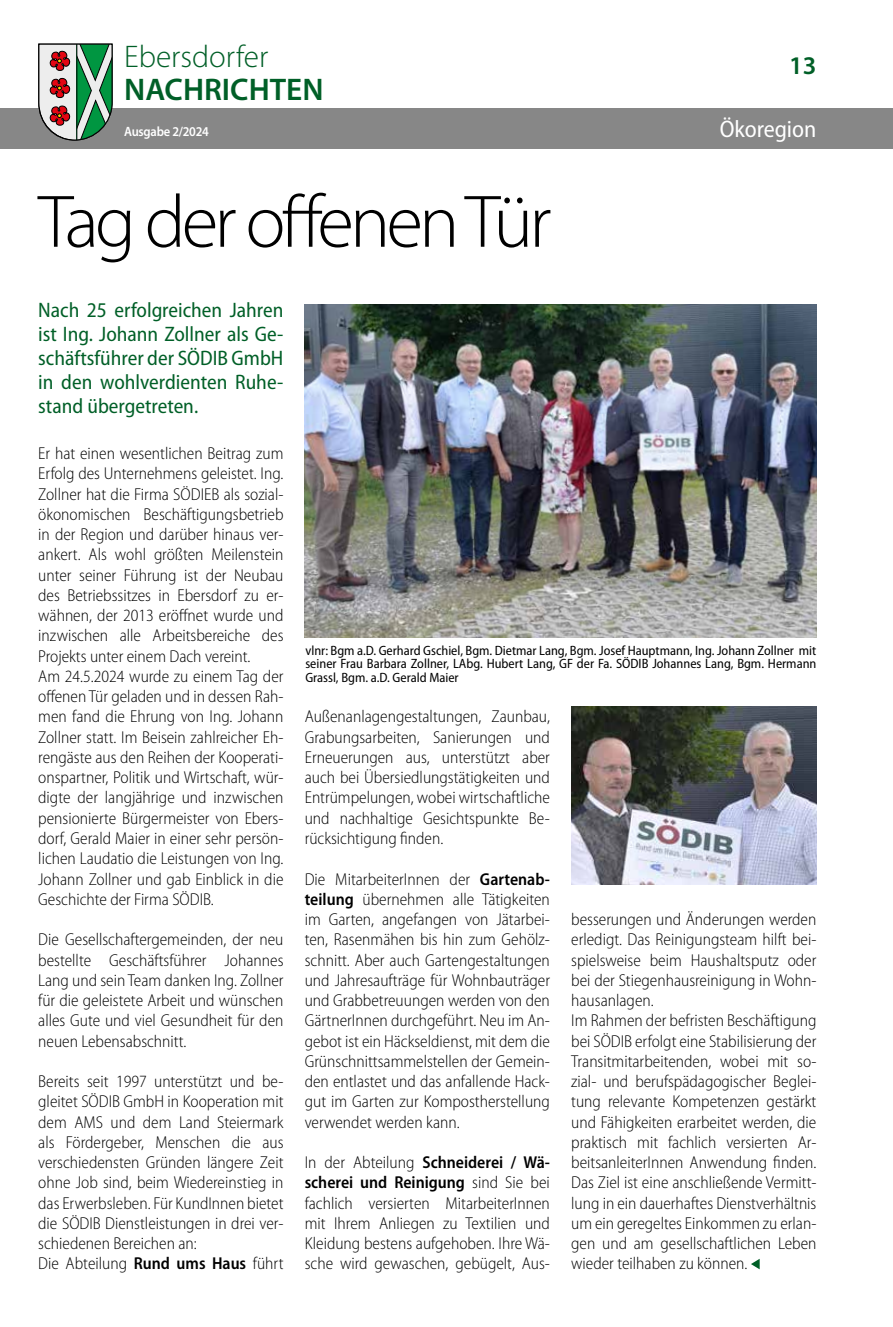
<style>
.page{position:relative;width:893px;height:1327px;background:#fff}
.page>*{position:absolute;margin:0;border:0;box-sizing:border-box;transform-origin:0 0}
.t1{font:300 75px "Myriad Pro";letter-spacing:-.05em;color:#000}
.t2{font:300 31.35px "Myriad Pro";color:#005f27}
.t3{font:600 31.35px "Myriad Pro";color:#005f27}
.t4{font:600 25.5px "Myriad Pro";color:#005f27}
.t5{font:semi-condensed 24px "Myriad Pro";color:#fff}
.t6{font:semi-condensed 21px/24px "Myriad Pro";color:#005f27;text-align:justify}
.t7{font:300 semi-condensed 17.25px/20.2px "Myriad Pro";color:#000;text-align:justify}
.t8{font:semi-condensed 13.5px/13.5px "Myriad Pro";color:#000;text-align:justify}
.t9{font:600 13.5px "Myriad Pro";letter-spacing:-.02em;color:#fff;scale:.93 1}
.s1{font-weight:600}
</style>
<div class="page">
<div style="left:0;top:108px;width:893px;height:41px;background:#878787"></div>
<svg style="left:38px;top:43px;width:75px;height:98px;background:#8a9c89"></svg>
<svg style="left:751px;top:1258px;width:9px;height:11px"></svg>
<img style="left:305px;top:304px;width:511px;height:334px">
<img style="left:571px;top:707px;width:245px;height:177px">
<h2 class="t2" style="left:124px;top:39px;width:146px">Ebersdorfer</h2>
<h2 class="t3" style="left:124px;top:70px;width:201px">NACHRICHTEN</h2>
<p class="t9" style="left:124px;top:123px;width:93px">Ausgabe 2/2024</p>
<h3 class="t5" style="left:720px;top:116px;width:98px">Ökoregion</h3>
<h3 class="t4" style="left:789px;top:50px;width:29px">13</h3>
<h1 class="t1" style="left:38px;top:180px;width:515px">Tag der offenen Tür</h1>
<p class="t6" style="left:38px;top:299px;width:247px">Nach 25 erfolgreichen Jahren ist Ing. Johann Zollner als Ge&shy;schäftsführer der SÖDIB GmbH in den wohlverdienten Ruhe&shy;stand übergetreten.</p>
<p class="t7" style="left:38px;top:443px;width:247px;text-align:left">Er hat einen wesentlichen Beitrag zum Erfolg des Unternehmens geleistet. Ing.<br>Zollner hat die Firma SÖDIEB als sozial&shy;ökonomischen Beschäftigungsbetrieb in der Region und darüber hinaus ver&shy;ankert. Als wohl größten Meilenstein unter seiner Führung ist der Neubau des Betriebssitzes in Ebersdorf zu er&shy;wähnen, der 2013 eröffnet wurde und inzwischen alle Arbeitsbereiche des Projekts unter einem Dach vereint.<br>Am 24.5.2024 wurde zu einem Tag der offenen Tür geladen und in dessen Rah&shy;men fand die Ehrung von Ing. Johann Zollner statt. Im Beisein zahlreicher Eh&shy;rengäste aus den Reihen der Kooperati&shy;onspartner, Politik und Wirtschaft, wür&shy;digte der langjährige und inzwischen pensionierte Bürgermeister von Ebers&shy;dorf, Gerald Maier in einer sehr persön&shy;lichen Laudatio die Leistungen von Ing.<br>Johann Zollner und gab Einblick in die Geschichte der Firma SÖDIB.</p>
<p class="t7" style="left:38px;top:929px;width:247px">Die Gesellschaftergemeinden, der neu bestellte Geschäftsführer Johannes Lang und sein Team danken Ing. Zollner für die geleistete Arbeit und wünschen alles Gute und viel Gesundheit für den neuen Lebensabschnitt.</p>
<p class="t7" style="left:38px;top:1071px;width:247px;text-align:left">Bereits seit 1997 unterstützt und be&shy;gleitet SÖDIB GmbH in Kooperation mit dem AMS und dem Land Steiermark als Fördergeber, Menschen die aus verschiedensten Gründen längere Zeit ohne Job sind, beim Wiedereinstieg in das Erwerbsleben. Für KundInnen bietet die SÖDIB Dienstleistungen in drei ver&shy;schiedenen Bereichen an:<br>Die Abteilung <span class="s1">Rund ums Haus</span> führt</p>
<p class="t8" style="left:305px;top:643px;width:513px">vlnr: Bgm a.D. Gerhard Gschiel, Bgm. Dietmar Lang, Bgm. Josef Hauptmann, Ing. Johann Zollner mit seiner Frau Barbara Zollner, LAbg. Hubert Lang, GF der Fa. SÖDIB Johannes Lang, Bgm. Hermann Grassl, Bgm. a.D. Gerald Maier</p>
<p class="t7" style="left:305px;top:707px;width:247px">Außenanlagengestaltungen, Zaunbau, Grabungsarbeiten, Sanierungen und Erneuerungen aus, unterstützt aber auch bei Übersiedlungstätigkeiten und Entrümpelungen, wobei wirtschaftliche und nachhaltige Gesichtspunkte Be&shy;rücksichtigung finden.</p>
<p class="t7" style="left:305px;top:869px;width:247px">Die MitarbeiterInnen der <span class="s1">Gartenab&shy;teilung</span> übernehmen alle Tätigkeiten im Garten, angefangen von Jätarbei&shy;ten, Rasenmähen bis hin zum Gehölz&shy;schnitt. Aber auch Gartengestaltungen und Jahresaufträge für Wohnbauträger und Grabbetreuungen werden von den GärtnerInnen durchgeführt. Neu im An&shy;gebot ist ein Häckseldienst, mit dem die Grünschnittsammelstellen der Gemein&shy;den entlastet und das anfallende Hack&shy;gut im Garten zur Kompostherstellung verwendet werden kann.</p>
<p class="t7" style="left:305px;top:1152px;width:247px">In der Abteilung <span class="s1">Schneiderei / Wä&shy;scherei und Reinigung</span> sind Sie bei fachlich versierten MitarbeiterInnen mit Ihrem Anliegen zu Textilien und Kleidung bestens aufgehoben. Ihre Wä&shy;sche wird gewaschen, gebügelt, Aus-</p>
<p class="t7" style="left:571px;top:909px;width:247px;text-align:left">besserungen und Änderungen werden erledigt. Das Reinigungsteam hilft bei&shy;spielsweise beim Haushaltsputz oder bei der Stiegenhausreinigung in Wohn&shy;hausanlagen.<br>Im Rahmen der befristen Beschäftigung bei SÖDIB erfolgt eine Stabilisierung der Transitmitarbeitenden, wobei mit so&shy;zial- und berufspädagogischer Beglei&shy;tung relevante Kompetenzen gestärkt und Fähigkeiten erarbeitet werden, die praktisch mit fachlich versierten Ar&shy;beitsanleiterInnen Anwendung finden.<br>Das Ziel ist eine anschließende Vermitt&shy;lung in ein dauerhaftes Dienstverhältnis um ein geregeltes Einkommen zu erlan&shy;gen und am gesellschaftlichen Leben wieder teilhaben zu können.</p>
</div>
